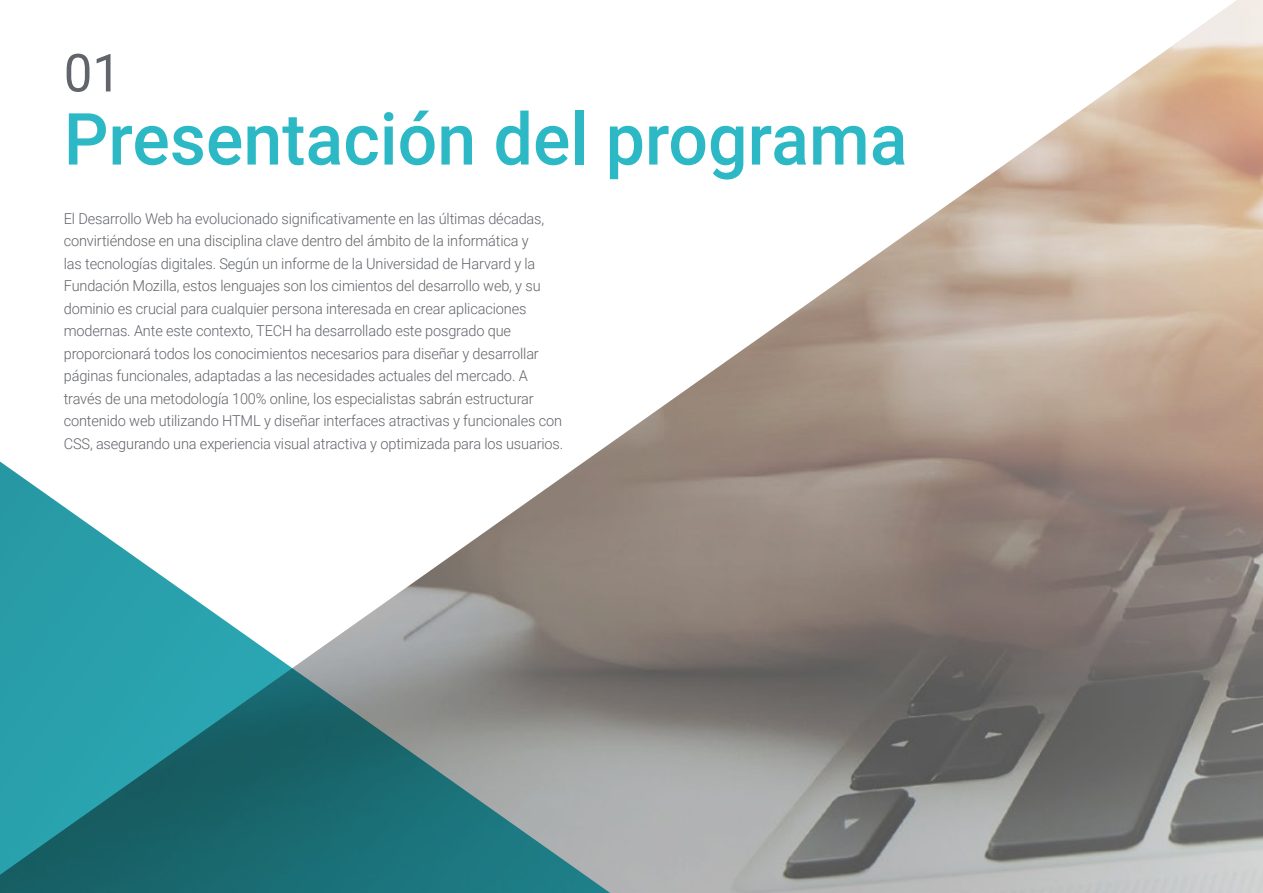
<style>
.page{position:relative;width:1263px;height:893px;background:#fff}
.page>*{position:absolute;margin:0;border:0;box-sizing:border-box;transform-origin:0 0}
.t1{font:500 72px "Roboto";color:#2db8c5}
.t2{font:52.5px "Roboto";color:#61646a}
.t3{font:300 15px/22.5px "Roboto";letter-spacing:-.01em;color:#61646a}
</style>
<div class="page">
<img style="left:606px;top:0;width:657px;height:893px">
<svg style="left:0;top:446px;width:640px;height:447px"></svg>
<h2 class="t2" style="left:64px;top:36px;width:59px">01</h2>
<h1 class="t1" style="left:64px;top:89px;width:845px">Presentación del programa</h1>
<p class="t3" style="left:64px;top:207px;width:501px">El Desarrollo Web ha evolucionado significativamente en las últimas décadas, convirtiéndose en una disciplina clave dentro del ámbito de la informática y<br>las tecnologías digitales. Según un informe de la Universidad de Harvard y la Fundación Mozilla, estos lenguajes son los cimientos del desarrollo web, y su dominio es crucial para cualquier persona interesada en crear aplicaciones modernas. Ante este contexto, TECH ha desarrollado este posgrado que proporcionará todos los conocimientos necesarios para diseñar y desarrollar páginas funcionales, adaptadas a las necesidades actuales del mercado. A través de una metodología 100% online, los especialistas sabrán estructurar contenido web utilizando HTML y diseñar interfaces atractivas y funcionales con CSS, asegurando una experiencia visual atractiva y optimizada para los usuarios.</p>
</div>
